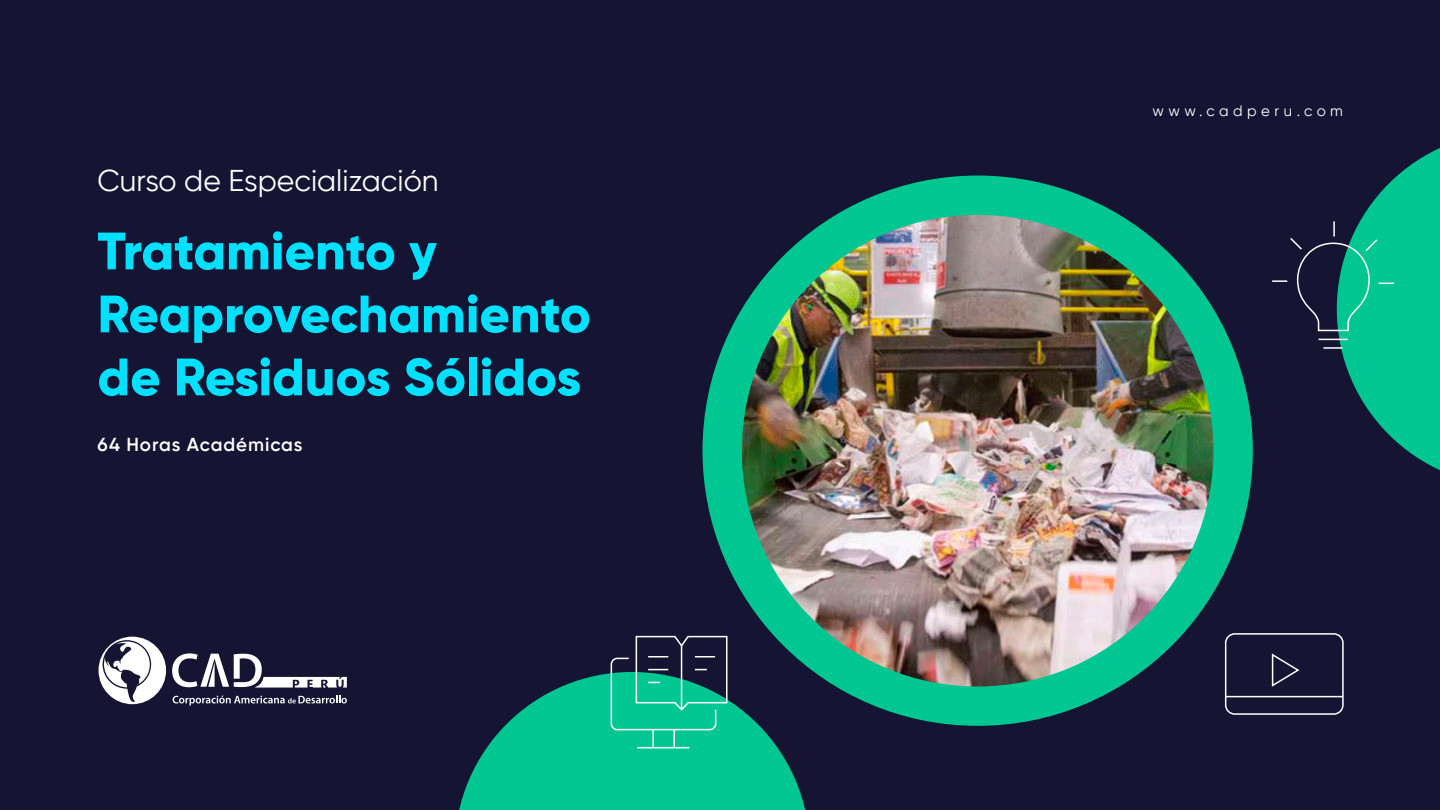
<style>
.page{position:relative;width:1440px;height:810px;background:#161433}
.page>*{position:absolute;margin:0;border:0;box-sizing:border-box;transform-origin:0 0}
.t1{font:800 52.5px/63px "Gilroy";color:#00e0ff}
.t2{font:30px "Gilroy";color:#fff}
.t3{font:600 18.75px "Gilroy";letter-spacing:.05em;color:#fff}
.t4{font:15px "Gilroy";letter-spacing:.3em;color:#fff}
</style>
<div class="page">
<svg style="left:173px;top:695px;width:174px;height:11px"></svg>
<svg style="left:172px;top:653px;width:175px;height:35px"></svg>
<svg style="left:99px;top:637px;width:67px;height:67px"></svg>
<div style="left:703px;top:176px;width:550px;height:550px;background:#00c791;border-radius:50%"></div>
<svg style="left:459px;top:673px;width:346px;height:137px;fill:#00c791"></svg>
<img style="left:742px;top:215px;width:471px;height:472px;border-radius:236px">
<svg style="left:1272px;top:148px;width:168px;height:322px"></svg>
<div style="left:1225px;top:633px;width:119px;height:82px;border:2px solid #fff;border-radius:9px"></div>
<svg style="left:1271px;top:653px;width:29px;height:34px"></svg>
<hr style="left:1226px;top:696px;width:117px;height:1px;background:#fff">
<svg style="left:610px;top:635px;width:118px;height:113px"></svg>
<hr style="left:681px;top:646px;width:1px;height:64px;background:#fff">
<p class="t2" style="left:97px;top:162px;width:343px">Curso de Especialización</p>
<p class="t1" style="left:97px;top:219px;width:495px">Tratamiento y<br>Reaprovechamiento de Residuos Sólidos</p>
<p class="t3" style="left:97px;top:433px;width:207px">64 Horas Académicas</p>
<p class="t4" style="left:1152px;top:101px;width:192px">www.cadperu.com</p>
</div>
